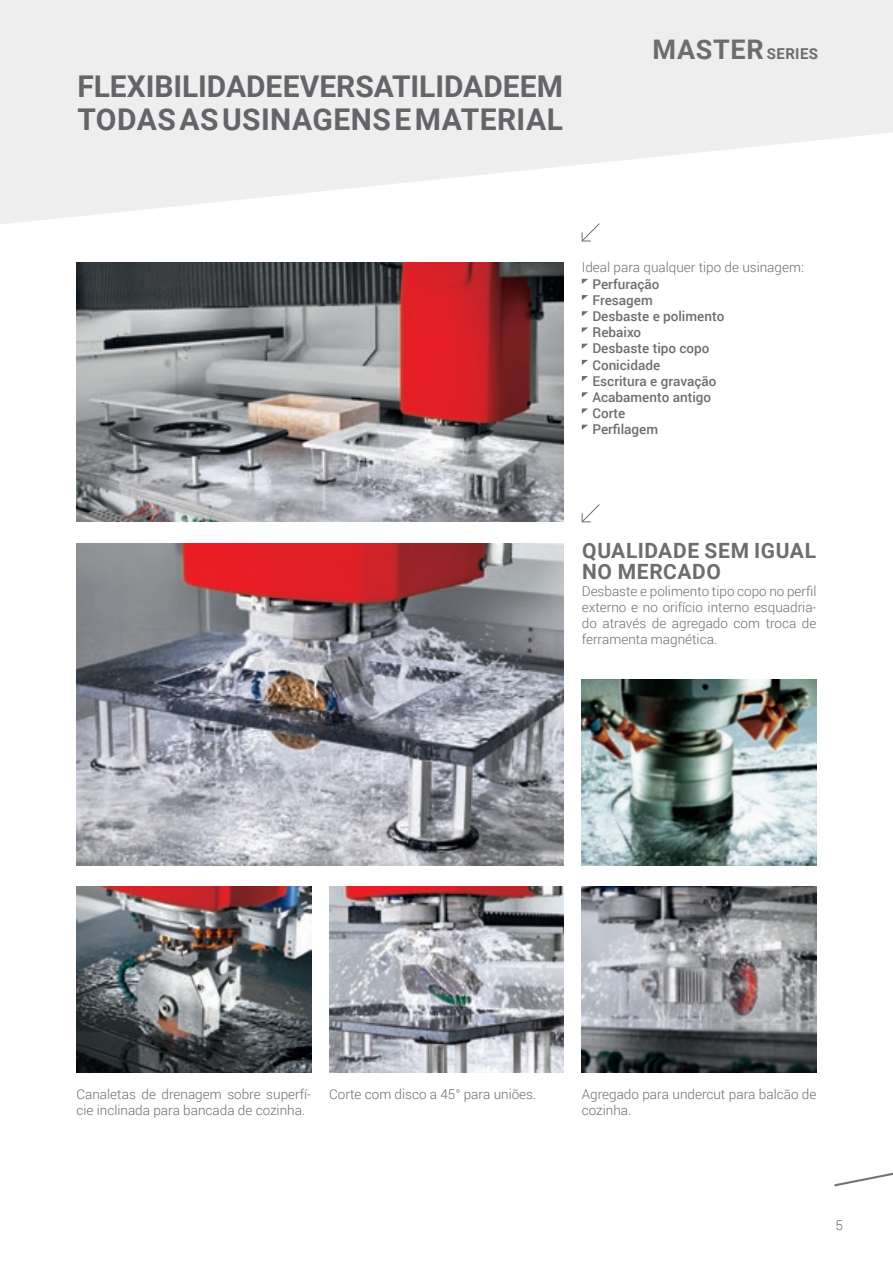
<style>
.page{position:relative;width:893px;height:1263px;background:#fff}
.page>*{position:absolute;margin:0;border:0;box-sizing:border-box;transform-origin:0 0}
.t1{font:700 30px/33px "Roboto";letter-spacing:-.005em;color:#6c6d70}
.t2{font:700 27px "Roboto";letter-spacing:.025em;color:#6c6d70}
._5_TESTO_9_grigio{font:700 21px/21px "Roboto";letter-spacing:.03em;color:#6c6d70}
._5_TESTO_9_grigio-2{font:300 13.5px/16.2px "Roboto";color:#6c6d70}
._5_TESTO_9_grigio-3{font:500 13.5px "Roboto";color:#6c6d70}
.s1{font-size:15px}
</style>
<div class="page">
<svg style="left:834px;top:1172px;width:59px;height:14px"></svg>
<svg style="left:0;top:0;width:893px;height:224px;fill:#eeeeef"></svg>
<img style="left:77px;top:887px;width:234px;height:185px">
<img style="left:329px;top:887px;width:235px;height:185px">
<img style="left:582px;top:887px;width:234px;height:185px">
<img style="left:582px;top:680px;width:234px;height:185px">
<img style="left:77px;top:543px;width:487px;height:322px">
<img style="left:77px;top:263px;width:486px;height:259px">
<svg style="left:581px;top:504px;width:19px;height:19px"></svg>
<svg style="left:581px;top:223px;width:19px;height:19px"></svg>
<svg style="left:582px;top:279px;width:6px;height:5px"></svg>
<svg style="left:582px;top:295px;width:6px;height:5px"></svg>
<svg style="left:582px;top:311px;width:6px;height:5px"></svg>
<svg style="left:582px;top:327px;width:6px;height:6px"></svg>
<svg style="left:582px;top:344px;width:6px;height:5px"></svg>
<svg style="left:582px;top:360px;width:6px;height:5px"></svg>
<svg style="left:582px;top:376px;width:6px;height:5px"></svg>
<svg style="left:582px;top:392px;width:6px;height:5px"></svg>
<svg style="left:582px;top:408px;width:6px;height:6px"></svg>
<svg style="left:582px;top:425px;width:6px;height:5px"></svg>
<h1 class="t1" style="left:77px;top:69px;width:487px">FLEXIBILIDADE E VERSATILIDADE EM<br>TODAS AS USINAGENS E MATERIAL</h1>
<p class="t2" style="left:652px;top:30px;width:167px">MASTER <span class="s1">SERIES</span></p>
<p class="_5_TESTO_9_grigio-2" style="left:582px;top:259px;width:224px">Ideal para qualquer tipo de usinagem:</p>
<p class="_5_TESTO_9_grigio-3" style="left:592px;top:274px;width:69px">Perfuração</p>
<p class="_5_TESTO_9_grigio-3" style="left:592px;top:290px;width:62px">Fresagem</p>
<p class="_5_TESTO_9_grigio-3" style="left:592px;top:307px;width:133px">Desbaste e polimento</p>
<p class="_5_TESTO_9_grigio-3" style="left:592px;top:323px;width:50px">Rebaixo</p>
<p class="_5_TESTO_9_grigio-3" style="left:592px;top:339px;width:119px">Desbaste tipo copo</p>
<p class="_5_TESTO_9_grigio-3" style="left:592px;top:355px;width:69px">Conicidade</p>
<p class="_5_TESTO_9_grigio-3" style="left:592px;top:371px;width:126px">Escritura e gravação</p>
<p class="_5_TESTO_9_grigio-3" style="left:592px;top:388px;width:120px">Acabamento antigo</p>
<p class="_5_TESTO_9_grigio-3" style="left:592px;top:404px;width:34px">Corte</p>
<p class="_5_TESTO_9_grigio-3" style="left:592px;top:420px;width:67px">Perfilagem</p>
<p class="_5_TESTO_9_grigio" style="left:582px;top:540px;width:235px">QUALIDADE SEM IGUAL<br>NO MERCADO</p>
<p class="_5_TESTO_9_grigio-2" style="left:582px;top:582px;width:236px;text-align:justify">Desbaste e polimento tipo copo no perfil externo e no orifício interno esquadria&shy;do através de agregado com troca de ferramenta magnética.</p>
<p class="_5_TESTO_9_grigio-2" style="left:77px;top:1086px;width:236px">Canaletas de drenagem sobre superfí&shy;cie inclinada para bancada de cozinha.</p>
<p class="_5_TESTO_9_grigio-2" style="left:329px;top:1086px;width:209px">Corte com disco a 45° para uniões.</p>
<p class="_5_TESTO_9_grigio-2" style="left:582px;top:1086px;width:236px">Agregado para undercut para balcão de cozinha.</p>
<p class="_5_TESTO_9_grigio-2" style="left:836px;top:1216px;width:9px">5</p>
</div>
